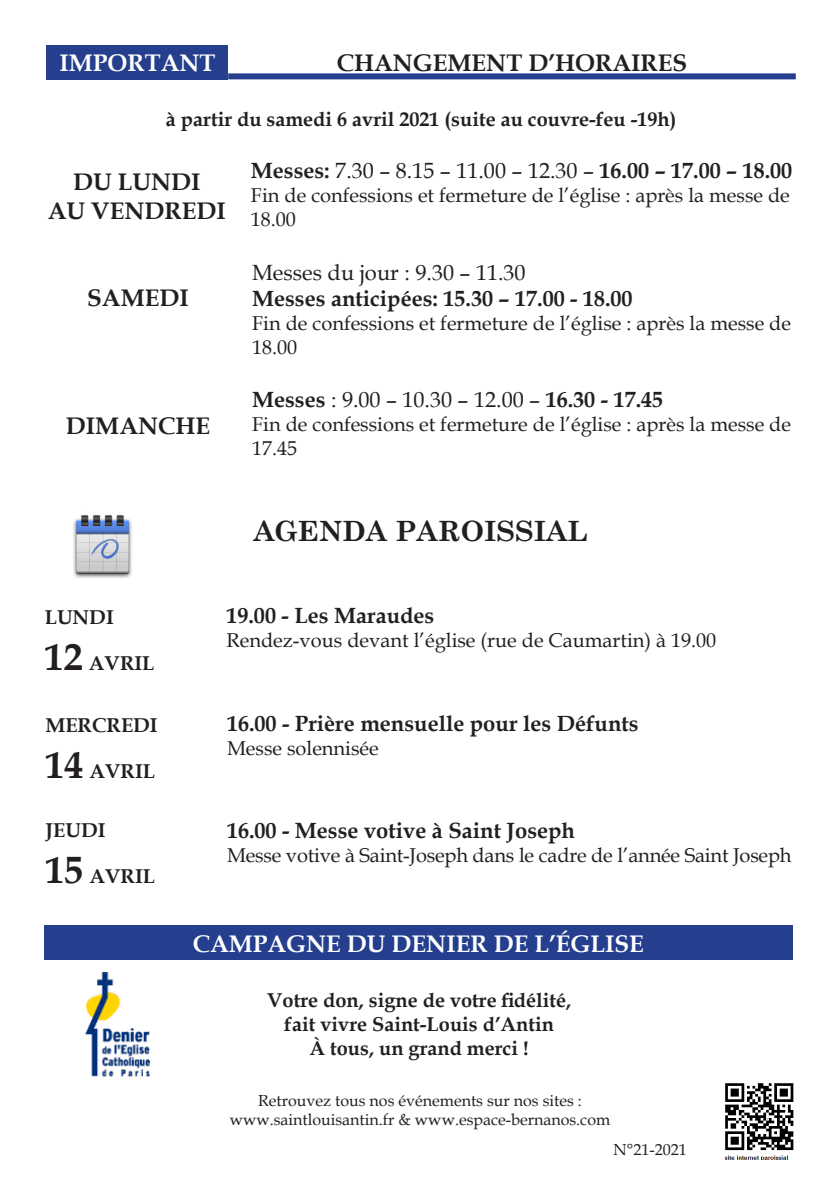
<style>
.page{position:relative;width:840px;height:1191px;background:#fff}
.page>*{position:absolute;margin:0;border:0;box-sizing:border-box;transform-origin:0 0}
.t1{font:700 28px "Century Schoolbook";color:#231f20}
.Agenda_-_annonces_im{font:700 24px "Book Antiqua";color:#231f20}
.Agenda_-_annonces_pa{font:700 24px "Book Antiqua";color:#fff}
.Agenda_-_évènement{font:700 22px "Book Antiqua";color:#231f20}
.Agenda_-_texte{font:22px "Book Antiqua";color:#231f20}
.Agenda_-_évènement-2{font:22px "Book Antiqua";color:#231f20}
.Agenda_-_texte-2{font:20px/24px "Book Antiqua";color:#231f20}
.Couplet_des_chants{font:700 20px "Book Antiqua";color:#231f20}
.Couplet_des_chants-2{font:16px "Book Antiqua";color:#231f20}
.s1{font-weight:400}
.s2{font-weight:700}
.s3{font-size:38px}
</style>
<div class="page">
<img style="left:724px;top:1083px;width:70px;height:76px">
<img style="left:73px;top:514px;width:59px;height:64px">
<div style="left:44px;top:925px;width:747px;height:34px;background:#253f8e"></div>
<img style="left:85px;top:972px;width:66px;height:105px">
<div style="left:47px;top:45px;width:181px;height:34px;background:#253f8e"></div>
<div style="left:228px;top:73px;width:567px;height:6px;background:#253f8e"></div>
<p class="Agenda_-_annonces_pa" style="left:59px;top:47px;width:157px">IMPORTANT</p>
<p class="Agenda_-_annonces_im" style="left:336px;top:46px;width:351px">CHANGEMENT D’HORAIRES</p>
<p class="Couplet_des_chants" style="left:166px;top:105px;width:511px">à partir du samedi 6 avril 2021 (suite au couvre-feu -19h)</p>
<p class="Agenda_-_annonces_im" style="left:73px;top:165px;width:129px">DU LUNDI</p>
<p class="Agenda_-_annonces_im" style="left:48px;top:194px;width:179px">AU VENDREDI</p>
<p class="Agenda_-_annonces_im" style="left:87px;top:282px;width:103px">SAMEDI</p>
<p class="Agenda_-_annonces_im" style="left:66px;top:409px;width:145px">DIMANCHE</p>
<p class="Agenda_-_évènement" style="left:251px;top:155px;width:542px">Messes: <span class="s1">7.30 – 8.15 – 11.00 – 12.30 –</span> 16.00 – 17.00 – 18.00</p>
<p class="Agenda_-_texte-2" style="left:251px;top:182px;width:540px">Fin de confessions et fermeture de l’église : après la messe de<br>18.00</p>
<p class="Agenda_-_évènement-2" style="left:252px;top:257px;width:275px">Messes du jour : 9.30 – 11.30</p>
<p class="Agenda_-_évènement" style="left:252px;top:284px;width:382px">Messes anticipées: 15.30 – 17.00 - 18.00</p>
<p class="Agenda_-_texte-2" style="left:252px;top:311px;width:540px">Fin de confessions et fermeture de l’église : après la messe de<br>18.00</p>
<p class="Agenda_-_texte" style="left:252px;top:384px;width:412px"><span class="s2">Messes</span> : 9.00 – 10.30 – 12.00 – <span class="s2">16.30 - 17.45</span></p>
<p class="Agenda_-_texte-2" style="left:252px;top:412px;width:540px">Fin de confessions et fermeture de l’église : après la messe de<br>17.45</p>
<p class="t1" style="left:253px;top:509px;width:336px">AGENDA PAROISSIAL</p>
<p class="Couplet_des_chants" style="left:45px;top:604px;width:70px">LUNDI</p>
<p class="Couplet_des_chants" style="left:45px;top:649px;width:111px"><span class="s3">12</span> AVRIL</p>
<p class="Couplet_des_chants" style="left:45px;top:711px;width:114px">MERCREDI</p>
<p class="Couplet_des_chants" style="left:45px;top:757px;width:111px"><span class="s3">14</span> AVRIL</p>
<p class="Couplet_des_chants" style="left:45px;top:816px;width:61px">JEUDI</p>
<p class="Couplet_des_chants" style="left:45px;top:862px;width:111px"><span class="s3">15</span> AVRIL</p>
<p class="Agenda_-_évènement" style="left:226px;top:600px;width:209px">19.00 - Les Maraudes</p>
<p class="Agenda_-_texte-2" style="left:226px;top:627px;width:491px">Rendez-vous devant l’église (rue de Caumartin) à 19.00</p>
<p class="Agenda_-_évènement" style="left:227px;top:708px;width:413px">16.00 - Prière mensuelle pour les Défunts</p>
<p class="Agenda_-_texte-2" style="left:227px;top:735px;width:153px">Messe solennisée</p>
<p class="Agenda_-_évènement" style="left:227px;top:816px;width:349px">16.00 - Messe votive à Saint Joseph</p>
<p class="Agenda_-_texte-2" style="left:227px;top:843px;width:565px">Messe votive à Saint-Joseph dans le cadre de l’année Saint Joseph</p>
<p class="Agenda_-_annonces_pa" style="left:193px;top:927px;width:452px">CAMPAGNE DU DENIER DE L’ÉGLISE</p>
<p class="Couplet_des_chants" style="left:267px;top:987px;width:305px">Votre don, signe de votre fidélité,</p>
<p class="Couplet_des_chants" style="left:284px;top:1011px;width:271px">fait vivre Saint-Louis d’Antin</p>
<p class="Couplet_des_chants" style="left:309px;top:1035px;width:220px">À tous, un grand merci !</p>
<p class="Couplet_des_chants-2" style="left:258px;top:1089px;width:325px">Retrouvez tous nos événements sur nos sites :</p>
<p class="Couplet_des_chants-2" style="left:229px;top:1108px;width:382px">www.saintlouisantin.fr &amp; www.espace-bernanos.com</p>
<p class="Couplet_des_chants-2" style="left:613px;top:1138px;width:75px">N°21-2021</p>
</div>
